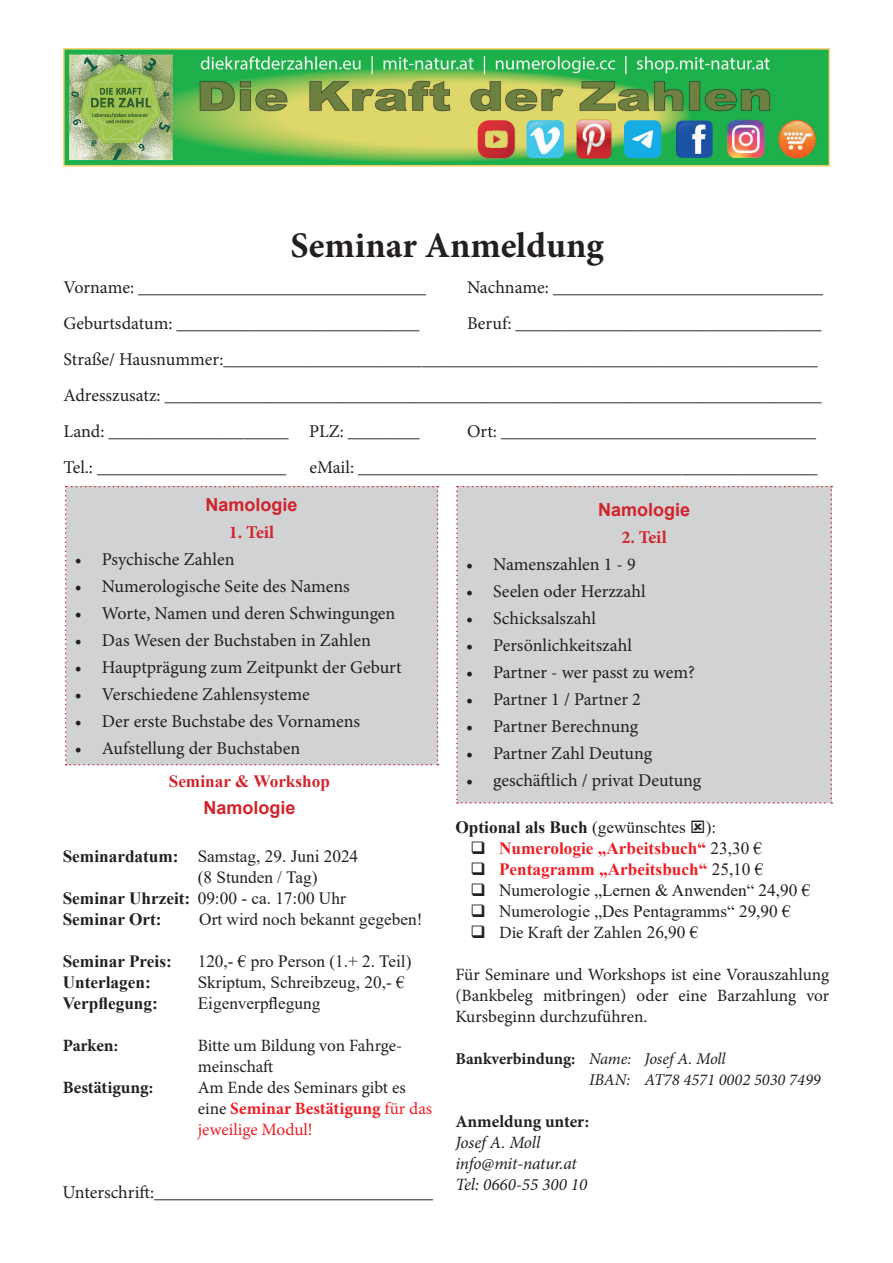
<style>
.page{position:relative;width:893px;height:1263px;background:#fff}
.page>*{position:absolute;margin:0;border:0;box-sizing:border-box;transform-origin:0 0}
.t1{font:700 36px "Minion Pro";color:#231f20}
.t2{font:18px "Minion Pro";color:#231f20}
.Ü1_Arial_16_fett__mittig{font:700 18px "Arial";color:#d1232a}
.Arial_11__einfacher_Absatzt{font:700 18px "Minion Pro";letter-spacing:-.005em;color:#d1232a}
.t3{font:17.25px "Times New Roman";color:#231f20}
.t4{font:17.25px/21px "Minion Pro";color:#231f20}
.t5{font:700 17.25px "Times New Roman";color:#231f20}
.t6{font:700 17.25px "Times New Roman";color:#ee1d23}
.t7{font:italic 17.25px "Minion Pro";letter-spacing:-.01em;color:#231f20}
.t8{font:700 17.25px "Minion Pro";letter-spacing:-.005em;color:#231f20}
.t9{font:700 17.25px "Times New Roman";color:#d1232a}
.t10{font:italic 16.5px "Minion Pro";color:#231f20}
.s1{font-weight:400}
.s2{color:#231f20}
.s3{font-weight:400;color:#231f20}
.s4{font-family:"Times New Roman"}
.s5{font-weight:700;font-style:normal}
.s6{font-weight:700}
.s7{font-weight:700;color:#ee1d23}
.s8{color:#ee1d23}
</style>
<div class="page">
<img style="left:63px;top:49px;width:767px;height:118px">
<div style="left:65px;top:486px;width:373px;height:279px;background:#d1d2d4"></div>
<div style="left:456px;top:486px;width:376px;height:318px;background:#d1d2d4"></div>
<p class="t1" style="left:290px;top:220px;width:315px">Seminar Anmeldung</p>
<p class="t2" style="left:63px;top:275px;width:364px">Vorname: ________________________________</p>
<p class="t2" style="left:467px;top:275px;width:357px">Nachname: ______________________________</p>
<p class="t2" style="left:63px;top:311px;width:358px">Geburtsdatum: ___________________________</p>
<p class="t2" style="left:467px;top:311px;width:356px">Beruf: __________________________________</p>
<p class="t2" style="left:63px;top:347px;width:756px">Straße/ Hausnummer:__________________________________________________________________</p>
<p class="t2" style="left:63px;top:383px;width:760px">Adresszusatz: _________________________________________________________________________</p>
<p class="t2" style="left:63px;top:419px;width:358px">Land: ____________________ PLZ: ________</p>
<p class="t2" style="left:467px;top:419px;width:350px">Ort: ___________________________________</p>
<p class="t2" style="left:63px;top:455px;width:224px">Tel.: _____________________</p>
<p class="t2" style="left:309px;top:455px;width:509px">eMail: ___________________________________________________</p>
<p class="Ü1_Arial_16_fett__mittig" style="left:206px;top:492px;width:94px">Namologie</p>
<p class="Arial_11__einfacher_Absatzt" style="left:229px;top:519px;width:47px">1. Teil</p>
<p class="t2" style="left:75px;top:547px;width:161px">• Psychische Zahlen</p>
<p class="t2" style="left:75px;top:574px;width:276px">• Numerologische Seite des Namens</p>
<p class="t2" style="left:75px;top:601px;width:322px">• Worte, Namen und deren Schwingungen</p>
<p class="t2" style="left:75px;top:628px;width:297px">• Das Wesen der Buchstaben in Zahlen</p>
<p class="t2" style="left:75px;top:655px;width:328px">• Hauptprägung zum Zeitpunkt der Geburt</p>
<p class="t2" style="left:75px;top:682px;width:236px">• Verschiedene Zahlensysteme</p>
<p class="t2" style="left:75px;top:709px;width:287px">• Der erste Buchstabe des Vornamens</p>
<p class="t2" style="left:75px;top:736px;width:227px">• Aufstellung der Buchstaben</p>
<p class="Ü1_Arial_16_fett__mittig" style="left:598px;top:497px;width:94px">Namologie</p>
<p class="Arial_11__einfacher_Absatzt" style="left:621px;top:525px;width:47px">2. Teil</p>
<p class="t2" style="left:466px;top:552px;width:171px">• Namenszahlen 1 - 9</p>
<p class="t2" style="left:466px;top:579px;width:181px">• Seelen oder Herzzahl</p>
<p class="t2" style="left:466px;top:606px;width:131px">• Schicksalszahl</p>
<p class="t2" style="left:466px;top:633px;width:167px">• Persönlichkeitszahl</p>
<p class="t2" style="left:466px;top:660px;width:230px">• Partner - wer passt zu wem?</p>
<p class="t2" style="left:466px;top:687px;width:176px">• Partner 1 / Partner 2</p>
<p class="t2" style="left:466px;top:714px;width:174px">• Partner Berechnung</p>
<p class="t2" style="left:466px;top:741px;width:187px">• Partner Zahl Deutung</p>
<p class="t2" style="left:466px;top:768px;width:237px">• geschäftlich / privat Deutung</p>
<p class="t5" style="left:455px;top:815px;width:262px">Optional als Buch <span class="s1">(gewünschtes ):</span></p>
<p class="t6" style="left:470px;top:836px;width:293px"><span class="s2">❑</span> Numerologie „Arbeitsbuch“ <span class="s3">23,30 €</span></p>
<p class="t6" style="left:470px;top:857px;width:294px"><span class="s2">❑</span> Pentagramm „Arbeitsbuch“ <span class="s3">25,10 €</span></p>
<p class="t3" style="left:470px;top:878px;width:341px">❑ Numerologie „Lernen &amp; Anwenden“ 24,90 €</p>
<p class="t3" style="left:470px;top:899px;width:322px">❑ Numerologie „Des Pentagramms“ 29,90 €</p>
<p class="t4" style="left:470px;top:922px;width:229px">❑ Die Kraft der Zahlen <span class="s4">26,90 €</span></p>
<p class="t4" style="left:455px;top:964px;width:375px;text-align:justify">Für Seminare und Workshops ist eine Vorauszahlung (Bankbeleg mitbringen) oder eine Barzahlung vor Kursbeginn durchzuführen.</p>
<p class="t10" style="left:455px;top:1048px;width:272px"><span class="s5">Bankverbindung:</span> Name: Josef A. Moll</p>
<p class="t10" style="left:589px;top:1069px;width:233px">IBAN: AT78 4571 0002 5030 7499</p>
<p class="t8" style="left:455px;top:1110px;width:135px">Anmeldung unter:</p>
<p class="t7" style="left:455px;top:1131px;width:86px">Josef A. Moll</p>
<p class="t7" style="left:455px;top:1152px;width:123px">info@mit-natur.at</p>
<p class="t7" style="left:455px;top:1173px;width:133px">Tel: 0660-55 300 10</p>
<p class="t9" style="left:169px;top:769px;width:163px">Seminar &amp; Workshop</p>
<p class="Ü1_Arial_16_fett__mittig" style="left:203px;top:795px;width:94px">Namologie</p>
<p class="t3" style="left:63px;top:844px;width:297px"><span class="s6">Seminardatum:</span> Samstag, 29. Juni 2024</p>
<p class="t3" style="left:198px;top:865px;width:121px">(8 Stunden / Tag)</p>
<p class="t3" style="left:63px;top:886px;width:285px"><span class="s6">Seminar Uhrzeit:</span> 09:00 - ca. 17:00 Uhr</p>
<p class="t5" style="left:63px;top:907px;width:100px">Seminar Ort:</p>
<p class="t3" style="left:199px;top:907px;width:225px">Ort wird noch bekannt gegeben!</p>
<p class="t5" style="left:63px;top:949px;width:111px">Seminar Preis:</p>
<p class="t3" style="left:198px;top:949px;width:215px">120,- € pro Person (1.+ 2. Teil)</p>
<p class="t5" style="left:63px;top:970px;width:90px">Unterlagen:</p>
<p class="t3" style="left:198px;top:970px;width:208px">Skriptum, Schreibzeug, 20,- €</p>
<p class="t5" style="left:63px;top:991px;width:97px">Verpflegung:</p>
<p class="t3" style="left:198px;top:991px;width:124px">Eigenverpflegung</p>
<p class="t8" style="left:63px;top:1034px;width:57px">Parken:</p>
<p class="t4" style="left:198px;top:1035px;width:206px">Bitte um Bildung von Fahrge&shy;meinschaft</p>
<p class="t8" style="left:63px;top:1076px;width:92px">Bestätigung:</p>
<p class="t4" style="left:198px;top:1077px;width:236px">Am Ende des Seminars gibt es eine <span class="s7">Seminar Bestätigung</span> <span class="s8">für das jeweilige Modul!</span></p>
<p class="t2" style="left:62px;top:1180px;width:372px">Unterschrift:_______________________________</p>
</div>
